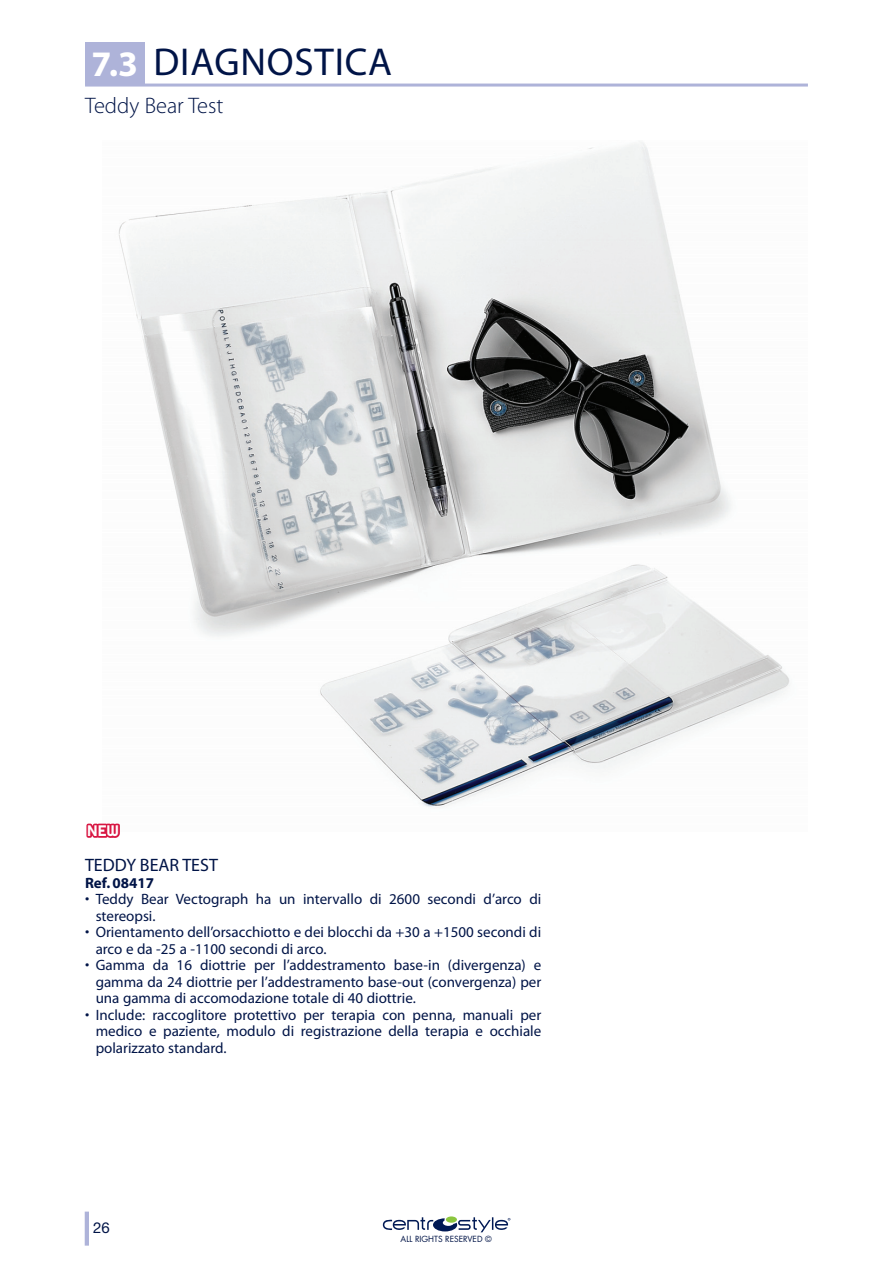
<style>
.page{position:relative;width:893px;height:1263px;background:#fff}
.page>*{position:absolute;margin:0;border:0;box-sizing:border-box;transform-origin:0 0}
.t1{font:39px "Myriad Pro";letter-spacing:.02em;color:#001447}
.t2{font:300 22.5px "Myriad Pro";color:#001447}
.t3{font:18px "Myriad";color:#001447}
.t4{font:15.3px "Righteous";color:#fff}
.t5{font:15px/16.5px "Myriad Pro";color:#001447}
.t6{font:700 15px "Myriad";color:#001447}
.t7{font:15px "Helvetica Neue LT Std";color:#001447}
.t8{font:8.25px "Futura Std";color:#001447}
.s1{font-weight:700;font-size:36px;color:#fff}
.s2{font-family:"Myriad"}
</style>
<div class="page">
<img style="left:118px;top:142px;width:672px;height:665px">
<svg style="left:86px;top:823px;width:34px;height:15px"></svg>
<hr style="left:85px;top:1211px;width:4px;height:34px;background:#aeb3d9">
<hr style="left:85px;top:84px;width:723px;height:3px;background:#aeb3d9">
<div style="left:85px;top:43px;width:60px;height:42px;background:#aeb3d9"></div>
<svg style="left:383px;top:1217px;width:127px;height:15px"></svg>
<p class="t1" style="left:91px;top:48px;width:302px"><span class="s1">7.3</span> DIAGNOSTICA</p>
<p class="t2" style="left:85px;top:97px;width:140px">Teddy Bear Test</p>
<p class="t4" style="left:87px;top:821px;width:33px">NEW</p>
<p class="t3" style="left:85px;top:858px;width:134px">TEDDY BEAR TEST</p>
<p class="t6" style="left:85px;top:877px;width:71px">Ref. 08417</p>
<p class="t5" style="left:96px;top:892px;width:447px;text-indent:-11px"><span class="s2">•</span> Teddy Bear Vectograph ha un intervallo di 2600 secondi d’arco di stereopsi.</p>
<p class="t5" style="left:96px;top:925px;width:447px;text-indent:-11px"><span class="s2">•</span> Orientamento dell’orsacchiotto e dei blocchi da +30 a +1500 secondi di arco e da -25 a -1100 secondi di arco.</p>
<p class="t5" style="left:96px;top:958px;width:447px;text-align:justify;text-indent:-11px"><span class="s2">•</span> Gamma da 16 diottrie per l’addestramento base-in (divergenza) e gamma da 24 diottrie per l’addestramento base-out (convergenza) per una gamma di accomodazione totale di 40 diottrie.</p>
<p class="t5" style="left:96px;top:1008px;width:447px;text-align:justify;text-indent:-11px"><span class="s2">•</span> Include: raccoglitore protettivo per terapia con penna, manuali per medico e paziente, modulo di registrazione della terapia e occhiale polarizzato standard.</p>
<p class="t7" style="left:93px;top:1219px;width:18px">26</p>
<p class="t8" style="left:401px;top:1234px;width:93px">ALL RIGHTS RESERVED ©</p>
</div>
